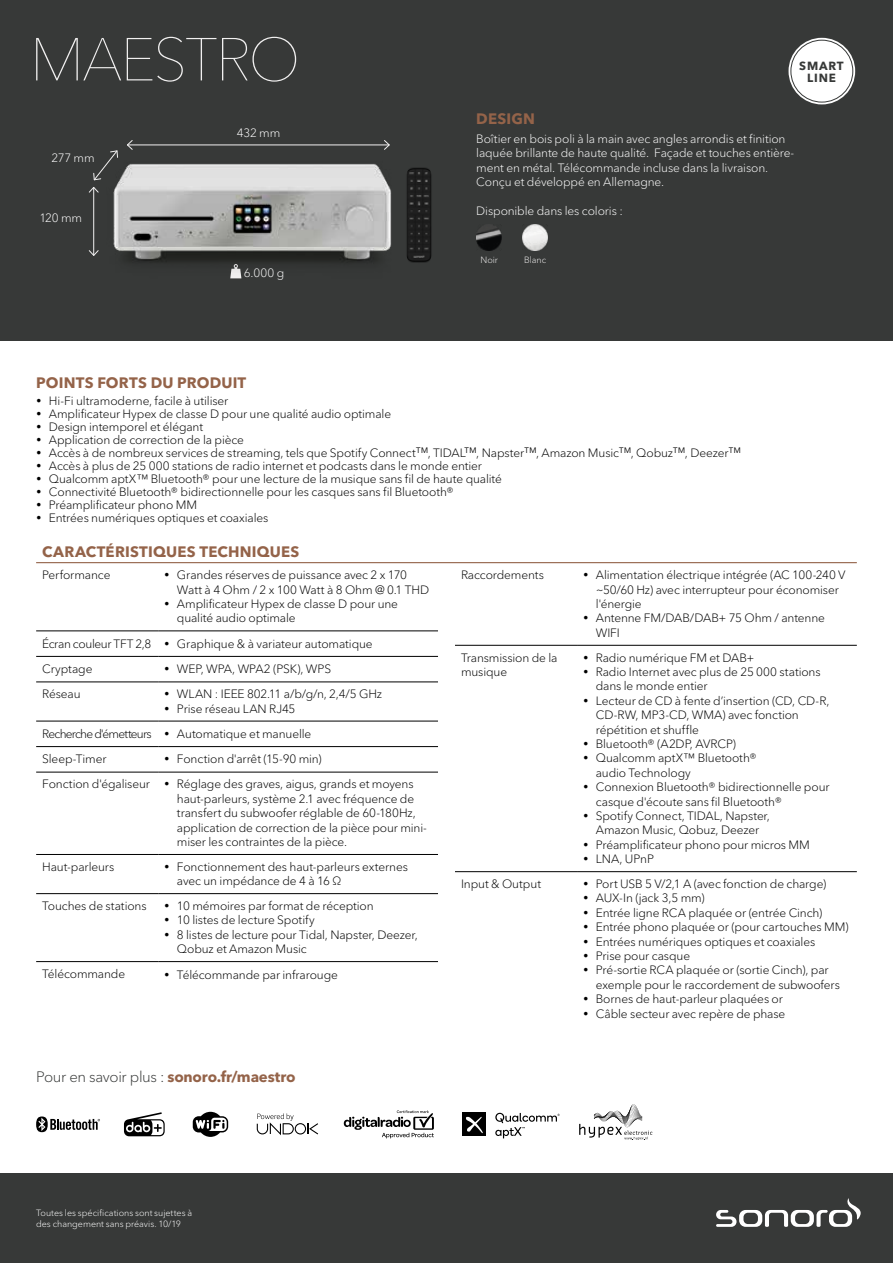
<style>
.page{position:relative;width:893px;height:1263px;background:#fff}
.page>*{position:absolute;margin:0;border:0;box-sizing:border-box;transform-origin:0 0}
.t1{font:200 60px "Avenir Next LT Pro";letter-spacing:-.035em;color:#f1f0f0}
.t2{font:700 15px "Avenir Next LT Pro";letter-spacing:.01em;color:#946349}
.t3{font:300 15px "Avenir Next LT Pro";letter-spacing:-.025em;color:#373938}
.t4{font:300 12px/14.4px "Avenir Next LT Pro";letter-spacing:-.01em;color:#000}
.t5{font:300 12px/14.4px "Avenir Next LT Pro";letter-spacing:-.01em;color:#fff}
.t6{font:300 12px "Avenir Next LT Pro";letter-spacing:-.065em;color:#000}
.t7{font:300 12px "Avenir Next LT Pro";letter-spacing:-.03em;color:#000}
.t8{font:700 11.7px/12px "Avenir Next LT Pro";letter-spacing:.065em;color:#373938;text-align:center}
.t9{font:300 9px/10.8px "Avenir Next LT Pro";color:#fff}
.t10{font:300 9px "Avenir Next LT Pro";color:#f1f0f0}
.s1{font-size:13.5px}
.s2{font-weight:700;color:#946349}
</style>
<div class="page">
<div style="left:0;top:0;width:893px;height:341px;background:#373938"></div>
<div style="left:0;top:1174px;width:893px;height:89px;background:#373938"></div>
<svg style="left:716px;top:1198px;width:145px;height:29px"></svg>
<div style="left:788px;top:38px;width:67px;height:66px;background:#fff;border-radius:50%"></div>
<div style="left:790px;top:40px;width:63px;height:63px;border:1px solid #373938;border-radius:50%"></div>
<hr style="left:36px;top:631px;width:122px;height:1px;background:#000">
<hr style="left:158px;top:631px;width:280px;height:1px;background:#000">
<hr style="left:36px;top:656px;width:122px;height:1px;background:#000">
<hr style="left:158px;top:656px;width:280px;height:1px;background:#000">
<hr style="left:36px;top:682px;width:122px;height:1px;background:#000">
<hr style="left:158px;top:682px;width:280px;height:1px;background:#000">
<hr style="left:36px;top:721px;width:122px;height:1px;background:#000">
<hr style="left:158px;top:721px;width:280px;height:1px;background:#000">
<hr style="left:36px;top:746px;width:122px;height:1px;background:#000">
<hr style="left:158px;top:746px;width:280px;height:1px;background:#000">
<hr style="left:36px;top:772px;width:122px;height:1px;background:#000">
<hr style="left:158px;top:772px;width:280px;height:1px;background:#000">
<hr style="left:36px;top:854px;width:122px;height:1px;background:#000">
<hr style="left:158px;top:854px;width:280px;height:1px;background:#000">
<hr style="left:36px;top:893px;width:122px;height:1px;background:#000">
<hr style="left:158px;top:893px;width:280px;height:1px;background:#000">
<hr style="left:36px;top:961px;width:122px;height:1px;background:#000">
<hr style="left:158px;top:961px;width:280px;height:1px;background:#000">
<hr style="left:455px;top:645px;width:122px;height:1px;background:#000">
<hr style="left:577px;top:645px;width:280px;height:1px;background:#000">
<hr style="left:455px;top:871px;width:122px;height:1px;background:#000">
<hr style="left:577px;top:871px;width:280px;height:1px;background:#000">
<hr style="left:36px;top:562px;width:821px;height:1px;background:#946349">
<img style="left:522px;top:225px;width:26px;height:25px">
<img style="left:498px;top:229px;width:4px;height:18px">
<svg style="left:257px;top:1113px;width:61px;height:22px"></svg>
<svg style="left:344px;top:1110px;width:90px;height:28px"></svg>
<svg style="left:36px;top:1116px;width:64px;height:16px"></svg>
<svg style="left:193px;top:1112px;width:35px;height:25px"></svg>
<svg style="left:124px;top:1112px;width:41px;height:24px"></svg>
<img style="left:88px;top:140px;width:302px;height:139px">
<svg style="left:495px;top:1113px;width:65px;height:25px"></svg>
<div style="left:463px;top:1113px;width:23px;height:23px;background:#000"></div>
<svg style="left:466px;top:1116px;width:17px;height:17px"></svg>
<svg style="left:579px;top:1104px;width:73px;height:36px"></svg>
<img style="left:340px;top:158px;width:158px;height:112px">
<h1 class="t1" style="left:30px;top:24px;width:272px">MAESTRO</h1>
<p class="t5" style="left:51px;top:150px;width:45px">277 mm</p>
<p class="t5" style="left:39px;top:210px;width:44px">120 mm</p>
<p class="t5" style="left:237px;top:125px;width:45px">432 mm</p>
<p class="t5" style="left:244px;top:265px;width:42px">6.000 g</p>
<p class="t8" style="left:799px;top:60px;width:46px">SMART<br>LINE</p>
<p class="t2" style="left:476px;top:110px;width:60px">DESIGN</p>
<p class="t5" style="left:476px;top:131px;width:320px">Boîtier en bois poli à la main avec angles arrondis et finition laquée brillante de haute qualité. Façade et touches entière&shy;ment en métal. Télécommande incluse dans la livraison.<br>Conçu et développé en Allemagne.</p>
<p class="t5" style="left:476px;top:203px;width:148px">Disponible dans les coloris :</p>
<p class="t10" style="left:480px;top:252px;width:19px">Noir</p>
<p class="t10" style="left:524px;top:252px;width:24px">Blanc</p>
<p class="t2" style="left:36px;top:374px;width:212px">POINTS FORTS DU PRODUIT</p>
<p class="t4" style="left:49px;top:394px;width:694px;line-height:12.9px">Hi-Fi ultramoderne, facile à utiliser<br>Amplificateur Hypex de classe D pour une qualité audio optimale<br>Design intemporel et élégant<br>Application de correction de la pièce<br>Accès à de nombreux services de streaming, tels que Spotify Connect<span class="s1">™</span>, TIDAL<span class="s1">™</span>, Napster<span class="s1">™</span>, Amazon Music<span class="s1">™</span>, Qobuz<span class="s1">™</span>, Deezer<span class="s1">™ </span>Accès à plus de 25 000 stations de radio internet et podcasts dans le monde entier<br>Qualcomm aptX™ Bluetooth® pour une lecture de la musique sans fil de haute qualité<br>Connectivité Bluetooth® bidirectionnelle pour les casques sans fil Bluetooth®<br>Préamplificateur phono MM<br>Entrées numériques optiques et coaxiales</p>
<p class="t2" style="left:42px;top:542px;width:259px">CARACTÉRISTIQUES TECHNIQUES</p>
<p class="t4" style="left:42px;top:567px;width:70px">Performance</p>
<p class="t4" style="left:177px;top:567px;width:254px">Grandes réserves de puissance avec 2 x 170<br>Watt à 4 Ohm / 2 x 100 Watt à 8 Ohm @ 0.1 THD Amplificateur Hypex de classe D pour une qualité audio optimale</p>
<p class="t7" style="left:42px;top:633px;width:111px">Écran couleur TFT 2,8</p>
<p class="t4" style="left:177px;top:636px;width:197px">Graphique &amp; à variateur automatique</p>
<p class="t4" style="left:42px;top:661px;width:52px">Cryptage</p>
<p class="t4" style="left:177px;top:661px;width:156px">WEP, WPA, WPA2 (PSK), WPS</p>
<p class="t4" style="left:42px;top:686px;width:40px">Réseau</p>
<p class="t4" style="left:177px;top:686px;width:207px">WLAN : IEEE 802.11 a/b/g/n, 2,4/5 GHz<br>Prise réseau LAN RJ45</p>
<p class="t6" style="left:42px;top:723px;width:111px">Recherche d'émetteurs</p>
<p class="t4" style="left:177px;top:726px;width:136px">Automatique et manuelle</p>
<p class="t4" style="left:42px;top:751px;width:66px">Sleep-Timer</p>
<p class="t4" style="left:177px;top:751px;width:146px">Fonction d'arrêt (15-90 min)</p>
<p class="t4" style="left:42px;top:776px;width:109px">Fonction d'égaliseur</p>
<p class="t4" style="left:177px;top:776px;width:252px">Réglage des graves, aigus, grands et moyens haut-parleurs, système 2.1 avec fréquence de transfert du subwoofer réglable de 60-180Hz, application de correction de la pièce pour mini&shy;miser les contraintes de la pièce.</p>
<p class="t4" style="left:42px;top:859px;width:74px">Haut-parleurs</p>
<p class="t4" style="left:177px;top:859px;width:233px">Fonctionnement des haut-parleurs externes avec un impédance de 4 à 16 Ω</p>
<p class="t4" style="left:42px;top:898px;width:106px">Touches de stations</p>
<p class="t4" style="left:177px;top:898px;width:242px">10 mémoires par format de réception<br>10 listes de lecture Spotify<br>8 listes de lecture pour Tidal, Napster, Deezer, Qobuz et Amazon Music</p>
<p class="t4" style="left:42px;top:966px;width:85px">Télécommande</p>
<p class="t4" style="left:177px;top:967px;width:163px">Télécommande par infrarouge</p>
<p class="t3" style="left:36px;top:1064px;width:261px">Pour en savoir plus : <span class="s2">sonoro.fr/maestro</span></p>
<p class="t4" style="left:461px;top:567px;width:85px">Raccordements</p>
<p class="t4" style="left:596px;top:567px;width:251px">Alimentation électrique intégrée (AC 100-240 V ~50/60 Hz) avec interrupteur pour économiser l'énergie<br>Antenne FM/DAB/DAB+ 75 Ohm / antenne<br>WIFI</p>
<p class="t4" style="left:461px;top:650px;width:98px">Transmission de la musique</p>
<p class="t4" style="left:596px;top:650px;width:235px">Radio numérique FM et DAB+<br>Radio Internet avec plus de 25 000 stations dans le monde entier<br>Lecteur de CD à fente d’insertion (CD, CD-R,<br>CD-RW, MP3-CD, WMA) avec fonction répétition et shuffle<br>Bluetooth® (A2DP, AVRCP)<br>Qualcomm aptX™ Bluetooth®<br>audio Technology<br>Connexion Bluetooth® bidirectionnelle pour casque d'écoute sans fil Bluetooth®<br>Spotify Connect, TIDAL, Napster,<br>Amazon Music, Qobuz, Deezer<br>Préamplificateur phono pour micros MM<br>LNA, UPnP</p>
<p class="t4" style="left:461px;top:876px;width:82px">Input &amp; Output</p>
<p class="t4" style="left:596px;top:876px;width:254px">Port USB 5 V/2,1 A (avec fonction de charge)<br>AUX-In (jack 3,5 mm)<br>Entrée ligne RCA plaquée or (entrée Cinch)<br>Entrée phono plaquée or (pour cartouches MM)<br>Entrées numériques optiques et coaxiales<br>Prise pour casque<br>Pré-sortie RCA plaquée or (sortie Cinch), par exemple pour le raccordement de subwoofers Bornes de haut-parleur plaquées or<br>Câble secteur avec repère de phase</p>
<p class="t9" style="left:36px;top:1207px;width:158px">Toutes les spécifications sont sujettes à des changement sans préavis. 10/19</p>
</div>
